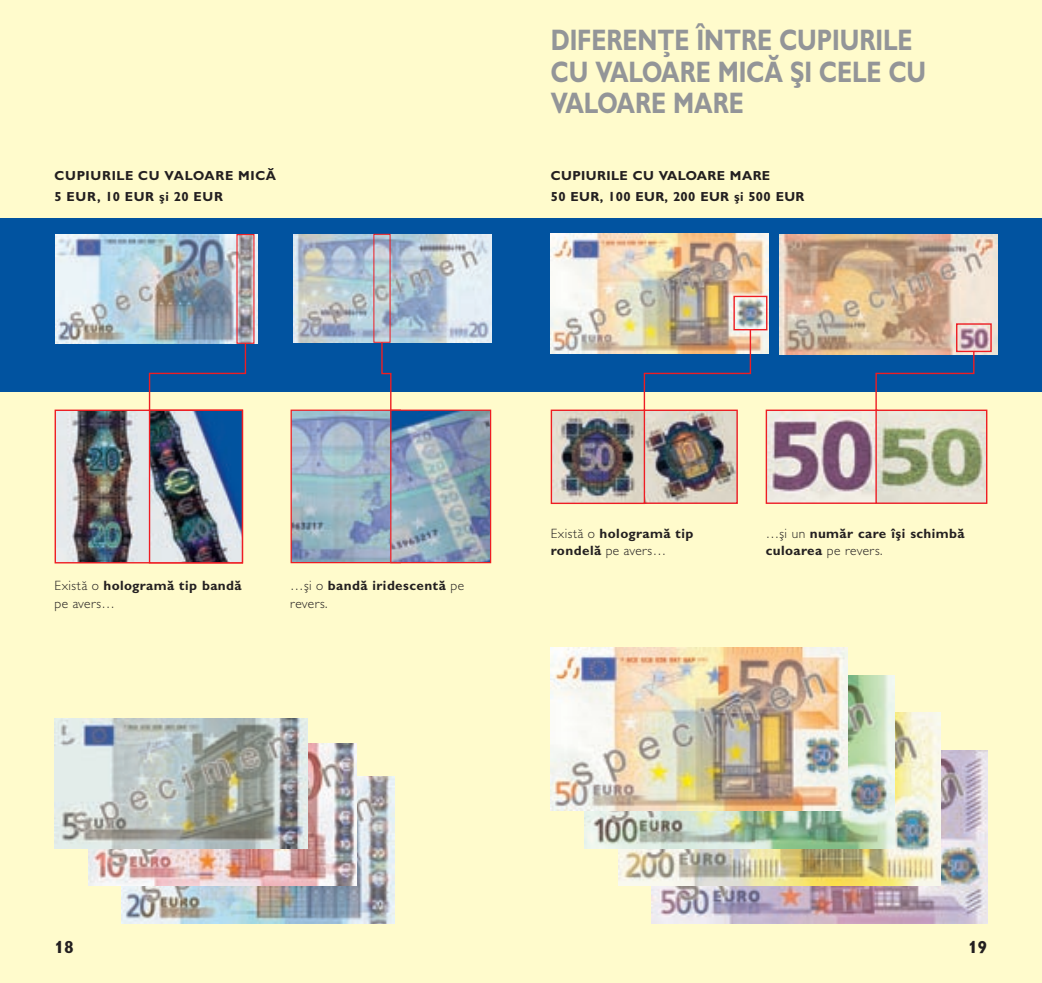
<style>
.page{position:relative;width:1042px;height:983px;background:#fff}
.page>*{position:absolute;margin:0;border:0;box-sizing:border-box;transform-origin:0 0}
.t1{font:700 29.75px/31.5px "Gill Sans MT Pro";letter-spacing:-.005em;color:#939598;scale:.8 1}
.t2{font:700 17.5px "Gill Sans MT Pro";color:#231f20}
.t3{font:700 13.47px/17.5px "Gill Sans MT Pro";letter-spacing:.03em;color:#231f20}
.t4{font:700 13.12px/20.7px "Gill Sans MT Pro";letter-spacing:.03em;color:#231f20}
.t5{font:700 13.12px/20.7px "Gill Sans MT Pro";letter-spacing:.05em;color:#231f20}
.s1{font-weight:300}
</style>
<div class="page">
<div style="left:0;top:0;width:1042px;height:982px;background:#fffbcc"></div>
<div style="left:0;top:218px;width:1042px;height:174px;background:#0153a0"></div>
<img style="left:57px;top:411px;width:92px;height:150px">
<div style="left:55px;top:409px;width:188px;height:154px;border:1px solid #ee1d23"></div>
<img style="left:151px;top:411px;width:90px;height:150px">
<div style="left:149px;top:409px;width:94px;height:154px;border:1px solid #ee1d23"></div>
<img style="left:292px;top:411px;width:98px;height:150px">
<div style="left:290px;top:409px;width:111px;height:154px;border:1px solid #ee1d23"></div>
<img style="left:392px;top:411px;width:97px;height:150px">
<div style="left:390px;top:409px;width:101px;height:154px;border:1px solid #ee1d23"></div>
<img style="left:551px;top:234px;width:218px;height:120px">
<div style="left:733px;top:295px;width:34px;height:35px;border:1px solid #ee1d23"></div>
<img style="left:55px;top:234px;width:203px;height:109px">
<img style="left:293px;top:234px;width:198px;height:108px">
<img style="left:779px;top:234px;width:219px;height:120px">
<div style="left:956px;top:323px;width:36px;height:29px;border:1px solid #ee1d23"></div>
<img style="left:645px;top:411px;width:91px;height:91px">
<div style="left:643px;top:409px;width:95px;height:95px;border:1px solid #ee1d23"></div>
<img style="left:553px;top:411px;width:90px;height:91px">
<div style="left:551px;top:409px;width:94px;height:95px;border:1px solid #ee1d23"></div>
<img style="left:767px;top:411px;width:108px;height:91px">
<div style="left:765px;top:409px;width:112px;height:95px;border:1px solid #ee1d23"></div>
<svg style="left:877px;top:411px;width:108px;height:91px;background:#c1c5ab"></svg>
<div style="left:875px;top:409px;width:112px;height:95px;border:1px solid #ee1d23"></div>
<img style="left:122px;top:776px;width:273px;height:147px">
<img style="left:88px;top:743px;width:269px;height:142px">
<img style="left:55px;top:718px;width:253px;height:129px">
<img style="left:651px;top:750px;width:336px;height:173px">
<img style="left:618px;top:712px;width:322px;height:173px">
<img style="left:584px;top:675px;width:310px;height:173px">
<img style="left:551px;top:647px;width:296px;height:163px">
<svg style="left:148px;top:342px;width:99px;height:69px"></svg>
<svg style="left:875px;top:350px;width:100px;height:61px"></svg>
<svg style="left:643px;top:328px;width:109px;height:83px"></svg>
<svg style="left:380px;top:341px;width:12px;height:70px"></svg>
<h1 class="t1" style="left:551px;top:24px;width:471px">DIFERENŢE ÎNTRE CUPIURILE<br>CU VALOARE MICĂ ŞI CELE CU<br>VALOARE MARE</h1>
<p class="t5" style="left:55px;top:165px;width:223px">CUPIURILE CU VALOARE MICĂ<br>5 EUR, 10 EUR şi 20 EUR</p>
<p class="t4" style="left:551px;top:165px;width:255px">CUPIURILE CU VALOARE MARE<br>50 EUR, 100 EUR, 200 EUR şi 500 EUR</p>
<p class="t3" style="left:55px;top:576px;width:189px"><span class="s1">Există o</span> hologramă tip bandă <span class="s1">pe avers…</span></p>
<p class="t3" style="left:290px;top:576px;width:175px"><span class="s1">…şi o</span> bandă iridescentă <span class="s1">pe revers.</span></p>
<p class="t3" style="left:551px;top:524px;width:144px"><span class="s1">Există o</span> hologramă tip rondelă <span class="s1">pe avers…</span></p>
<p class="t3" style="left:765px;top:524px;width:200px"><span class="s1">…şi un</span> număr care îşi schimbă culoarea <span class="s1">pe revers.</span></p>
<p class="t2" style="left:55px;top:936px;width:21px">18</p>
<p class="t2" style="left:968px;top:936px;width:21px">19</p>
</div>
